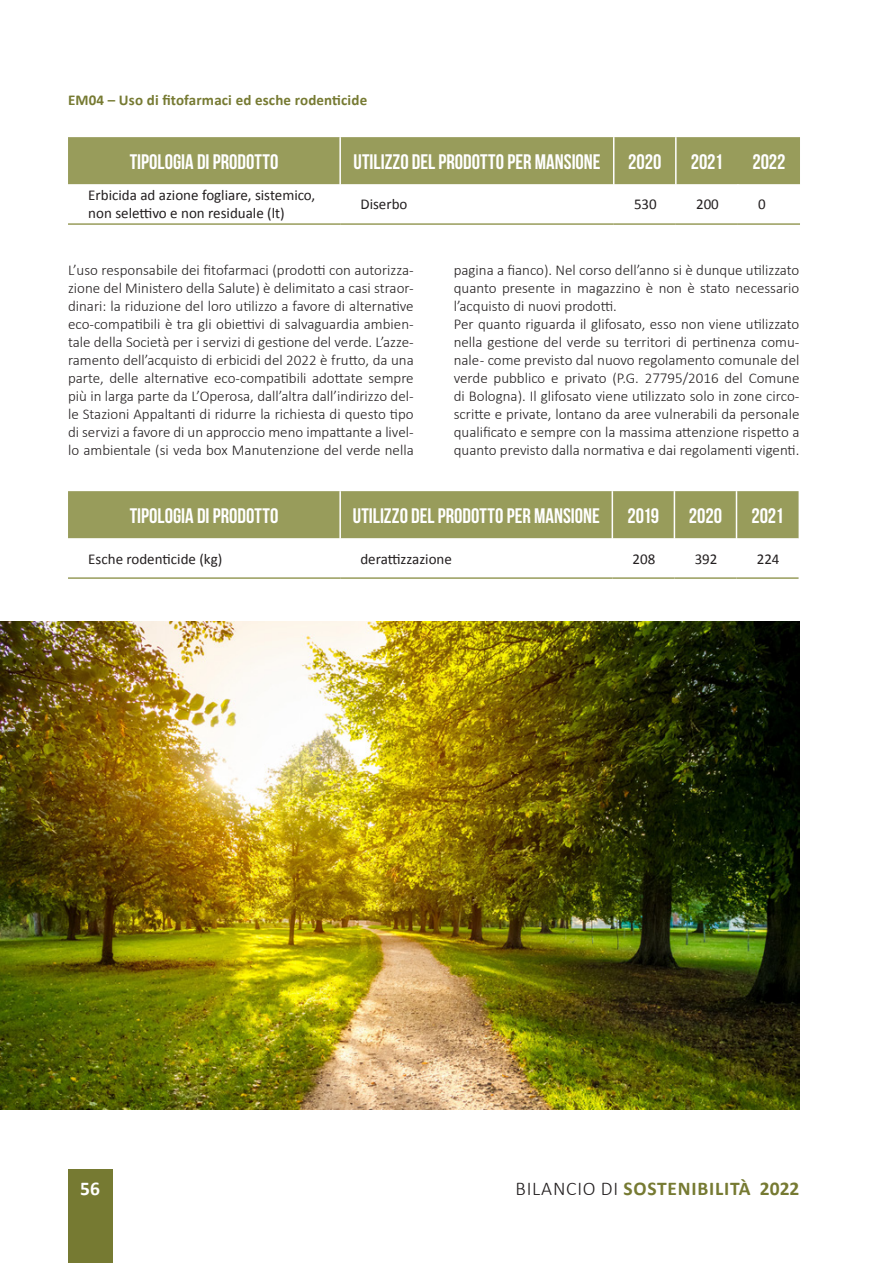
<style>
.page{position:relative;width:893px;height:1263px;background:#fff}
.page>*{position:absolute;margin:0;border:0;box-sizing:border-box;transform-origin:0 0}
.Titolo_tabella{font:700 21px "Bebas Neue";color:#fff}
.t1{font:700 19.5px "Calibri";letter-spacing:.04em;color:#767a32}
.t2{font:700 19.5px "Calibri";color:#fff}
.Paragrafo_base{font:300 15px/18px "Calibri";color:#231f20;text-align:justify}
.Tabella_-_Corpo_del{font:15px/18px "Calibri";color:#231f20}
.Paragrafo_base-2{font:700 15px "Calibri";letter-spacing:.01em;color:#767a32}
.s1{font-weight:300;color:#231f20}
</style>
<div class="page">
<div style="left:68px;top:1169px;width:44px;height:94px;background:#767a32"></div>
<div style="left:68px;top:491px;width:731px;height:48px;background:#989c5b"></div>
<hr style="left:339px;top:491px;width:2px;height:47px;background:#fff">
<hr style="left:612px;top:491px;width:1px;height:47px;background:#fff">
<hr style="left:674px;top:491px;width:1px;height:47px;background:#fff">
<hr style="left:736px;top:491px;width:1px;height:47px;background:#fff">
<hr style="left:339px;top:538px;width:2px;height:39px;background:#fff">
<hr style="left:612px;top:538px;width:1px;height:39px;background:#fff">
<hr style="left:674px;top:538px;width:1px;height:39px;background:#fff">
<hr style="left:736px;top:538px;width:1px;height:39px;background:#fff">
<hr style="left:68px;top:577px;width:272px;height:2px;background:#989c5b">
<hr style="left:340px;top:577px;width:272px;height:2px;background:#989c5b">
<hr style="left:612px;top:577px;width:62px;height:2px;background:#989c5b">
<hr style="left:674px;top:577px;width:62px;height:2px;background:#989c5b">
<hr style="left:736px;top:577px;width:63px;height:2px;background:#989c5b">
<div style="left:68px;top:137px;width:732px;height:48px;background:#989c5b"></div>
<hr style="left:339px;top:137px;width:2px;height:47px;background:#fff">
<hr style="left:613px;top:137px;width:1px;height:47px;background:#fff">
<hr style="left:675px;top:137px;width:2px;height:47px;background:#fff">
<hr style="left:339px;top:184px;width:2px;height:39px;background:#fff">
<hr style="left:613px;top:184px;width:1px;height:39px;background:#fff">
<hr style="left:675px;top:184px;width:2px;height:39px;background:#fff">
<hr style="left:737px;top:184px;width:2px;height:39px;background:#fff">
<hr style="left:68px;top:223px;width:272px;height:2px;background:#989c5b">
<hr style="left:340px;top:223px;width:274px;height:2px;background:#989c5b">
<hr style="left:614px;top:223px;width:62px;height:2px;background:#989c5b">
<hr style="left:676px;top:223px;width:62px;height:2px;background:#989c5b">
<hr style="left:738px;top:223px;width:62px;height:2px;background:#989c5b">
<img style="left:0;top:621px;width:799px;height:489px">
<p class="Paragrafo_base-2" style="left:68px;top:89px;width:301px">EM04 – Uso di fitofarmaci ed esche rodenticide</p>
<p class="Titolo_tabella" style="left:130px;top:150px;width:150px">TIPOLOGIA DI PRODOTTO</p>
<p class="Titolo_tabella" style="left:353px;top:150px;width:248px">UTILIZZO DEL PRODOTTO PER MANSIONE</p>
<p class="Titolo_tabella" style="left:628px;top:150px;width:35px">2020</p>
<p class="Titolo_tabella" style="left:691px;top:150px;width:34px">2021</p>
<p class="Titolo_tabella" style="left:752px;top:150px;width:35px">2022</p>
<p class="Tabella_-_Corpo_del" style="left:88px;top:186px;width:229px">Erbicida ad azione fogliare, sistemico, non selettivo e non residuale (lt)</p>
<p class="Tabella_-_Corpo_del" style="left:360px;top:195px;width:49px">Diserbo</p>
<p class="Tabella_-_Corpo_del" style="left:634px;top:195px;width:24px">530</p>
<p class="Tabella_-_Corpo_del" style="left:696px;top:195px;width:24px">200</p>
<p class="Tabella_-_Corpo_del" style="left:758px;top:195px;width:9px">0</p>
<p class="Paragrafo_base" style="left:68px;top:261px;width:347px">L’uso responsabile dei fitofarmaci (prodotti con autorizza&shy;zione del Ministero della Salute) è delimitato a casi straor&shy;dinari: la riduzione del loro utilizzo a favore di alternative eco-compatibili è tra gli obiettivi di salvaguardia ambien&shy;tale della Società per i servizi di gestione del verde. L’azze&shy;ramento dell’acquisto di erbicidi del 2022 è frutto, da una parte, delle alternative eco-compatibili adottate sempre più in larga parte da L’Operosa, dall’altra dall’indirizzo del&shy;le Stazioni Appaltanti di ridurre la richiesta di questo tipo di servizi a favore di un approccio meno impattante a livel&shy;lo ambientale (si veda box Manutenzione del verde nella</p>
<p class="Paragrafo_base" style="left:454px;top:261px;width:347px">pagina a fianco). Nel corso dell’anno si è dunque utilizzato quanto presente in magazzino è non è stato necessario l’acquisto di nuovi prodotti.</p>
<p class="Paragrafo_base" style="left:454px;top:315px;width:347px">Per quanto riguarda il glifosato, esso non viene utilizzato nella gestione del verde su territori di pertinenza comu&shy;nale - come previsto dal nuovo regolamento comunale del verde pubblico e privato (P.G. 27795/2016 del Comune di Bologna). Il glifosato viene utilizzato solo in zone circo&shy;scritte e private, lontano da aree vulnerabili da personale qualificato e sempre con la massima attenzione rispetto a quanto previsto dalla normativa e dai regolamenti vigenti.</p>
<p class="Titolo_tabella" style="left:130px;top:504px;width:150px">TIPOLOGIA DI PRODOTTO</p>
<p class="Titolo_tabella" style="left:353px;top:504px;width:248px">UTILIZZO DEL PRODOTTO PER MANSIONE</p>
<p class="Titolo_tabella" style="left:627px;top:504px;width:33px">2019</p>
<p class="Titolo_tabella" style="left:689px;top:504px;width:35px">2020</p>
<p class="Titolo_tabella" style="left:751px;top:504px;width:34px">2021</p>
<p class="Tabella_-_Corpo_del" style="left:88px;top:549px;width:136px">Esche rodenticide (kg)</p>
<p class="Tabella_-_Corpo_del" style="left:360px;top:549px;width:93px">derattizzazione</p>
<p class="Tabella_-_Corpo_del" style="left:633px;top:549px;width:24px">208</p>
<p class="Tabella_-_Corpo_del" style="left:695px;top:549px;width:24px">392</p>
<p class="Tabella_-_Corpo_del" style="left:757px;top:549px;width:24px">224</p>
<h2 class="t2" style="left:80px;top:1175px;width:21px">56</h2>
<h2 class="t1" style="left:516px;top:1175px;width:285px"><span class="s1">BILANCIO DI</span> SOSTENIBILITÀ 2022</h2>
</div>
